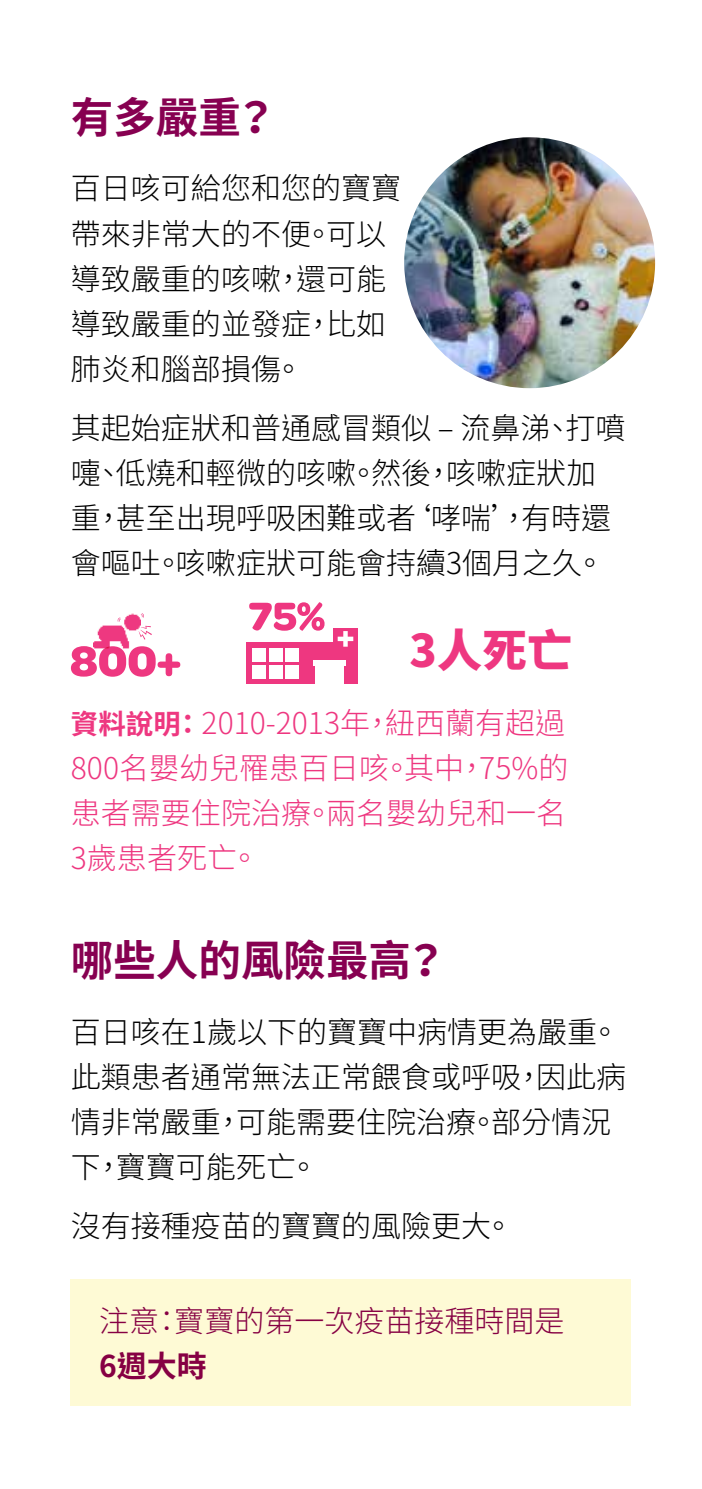
<style>
.page{position:relative;width:702px;height:1489px;background:#fff}
.page>*{position:absolute;margin:0;border:0;box-sizing:border-box;transform-origin:0 0}
.t1{font:900 45px "Noto Sans CJ Ktc";color:#ee3780}
.t2{font:700 42.5px "Noto Sans CJ Ktc";color:#870051}
.t3{font:300 30px/45px "Noto Sans CJ Ktc";color:#000}
.t4{font:300 30px/45px "Noto Sans CJ Ktc";color:#ee3780;text-align:justify}
.t5{font:300 30px "Noto Sans CJ Ktc";color:#870051}
.t6{font:700 30px "Noto Sans CJ Ktc";color:#870051}
.s1{font-weight:700;font-size:27.5px}
</style>
<div class="page">
<div style="left:71px;top:1279px;width:560px;height:126px;background:#fefad5"></div>
<svg style="left:246px;top:602px;width:112px;height:82px"></svg>
<svg style="left:71px;top:646px;width:109px;height:30px"></svg>
<img style="left:93px;top:613px;width:47px;height:36px">
<svg style="left:139px;top:625px;width:13px;height:14px"></svg>
<svg style="left:117px;top:617px;width:4px;height:4px"></svg>
<img style="left:404px;top:137px;width:251px;height:251px;border-radius:125px">
<h2 class="t2" style="left:71px;top:94px;width:207px">有多嚴重？</h2>
<p class="t3" style="left:71px;top:167px;width:331px">百日咳可給您和您的寶寶帶來非常大的不便。可以導致嚴重的咳嗽，還可能導致嚴重的並發症，比如肺炎和腦部損傷。</p>
<p class="t3" style="left:71px;top:406px;width:556px">其起始症狀和普通感冒類似 – 流鼻涕、打噴嚏、低燒和輕微的咳嗽。然後，咳嗽症狀加重，甚至出現呼吸困難或者‘哮喘’，有時還會嘔吐。咳嗽症狀可能會持續3個月之久。</p>
<h1 class="t1" style="left:409px;top:624px;width:164px">3人死亡</h1>
<p class="t4" style="left:71px;top:700px;width:499px"><span class="s1">資料說明：</span>2010-2013年，紐西蘭有超過800名嬰幼兒罹患百日咳。其中，75%的患者需要住院治療。兩名嬰幼兒和一名3歲患者死亡。</p>
<h2 class="t2" style="left:71px;top:936px;width:377px">哪些人的風險最高？</h2>
<p class="t3" style="left:71px;top:1009px;width:556px">百日咳在1歲以下的寶寶中病情更為嚴重。此類患者通常無法正常餵食或呼吸，因此病情非常嚴重，可能需要住院治療。部分情況下，寶寶可能死亡。</p>
<p class="t3" style="left:71px;top:1203px;width:444px">沒有接種疫苗的寶寶的風險更大。</p>
<p class="t5" style="left:99px;top:1303px;width:466px">注意：寶寶的第一次疫苗接種時間是</p>
<p class="t6" style="left:99px;top:1348px;width:109px">6週大時</p>
</div>
